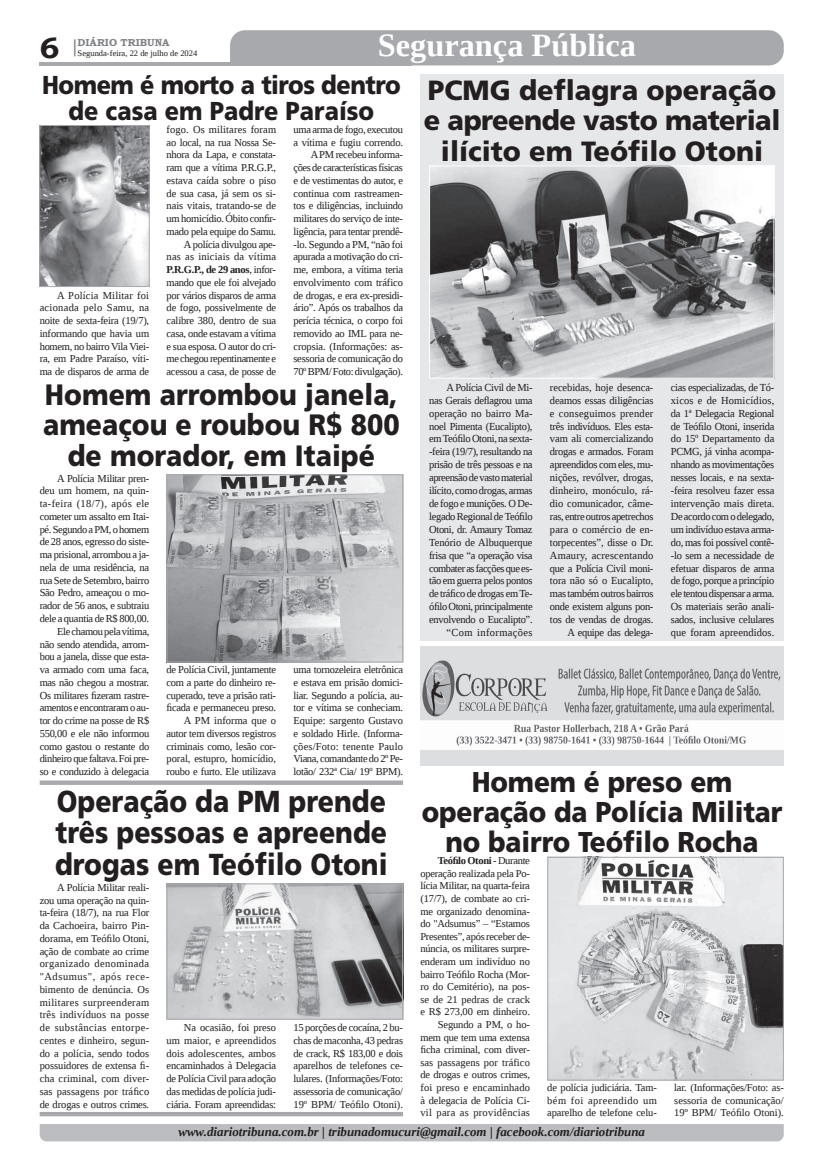
<style>
.page{position:relative;width:821px;height:1166px;background:#fff}
.page>*{position:absolute;margin:0;border:0;box-sizing:border-box;transform-origin:0 0}
.t1{font:700 32.38px "Liberation Serif";color:#fff}
.t2{font:900 30.36px/31.5px "Frutiger LT Std";color:#231f20;text-align:justify;scale:.88 1}
.t3{font:900 29.49px/30.6px "Frutiger LT Std";color:#231f20;text-align:center;scale:.91 1}
.t4{font:700 29.31px "Bookman Old Style";color:#231f20}
.t5{font:900 28.7px/30.3px "Frutiger LT Std";letter-spacing:-.005em;color:#231f20;text-align:center;scale:.92 1}
.t6{font:900 27.74px/30.4px "Frutiger LT Std";color:#231f20;text-align:center}
.t7{font:900 25.9px/26.2px "Frutiger LT Std";letter-spacing:-.02em;color:#231f20;text-align:center;scale:.91 1}
.t8{font:italic 700 12.95px "Liberation Serif";color:#231f20}
.t9{font:10.76px/12.9px "Liberation Serif";letter-spacing:-.03em;color:#231f20;text-align:right}
.t10{font:10.59px/12.8px "Liberation Serif";letter-spacing:-.025em;color:#231f20;text-align:justify}
.t11{font:10.5px/12.6px "Liberation Serif";letter-spacing:-.01em;color:#231f20;text-align:justify}
.t12{font:700 10.06px "Bookman Old Style";color:#808285}
.t13{font:8.4px "Liberation Serif";color:#231f20}
.s1{font-weight:700}
</style>
<div class="page">
<svg style="left:74px;top:39px;width:2px;height:17px"></svg>
<hr style="left:40px;top:62px;width:372px;height:3px;background:#a8a9ad">
<div style="left:230px;top:30px;width:554px;height:35px;background:#a8a9ad"></div>
<div style="left:40px;top:1124px;width:744px;height:17px;background:#bcbdc0"></div>
<div style="left:420px;top:74px;width:364px;height:567px;background:#e6e7e9"></div>
<img style="left:169px;top:885px;width:232px;height:132px">
<div style="left:167px;top:883px;width:236px;height:136px;border:1px solid #a8a9ad"></div>
<img style="left:549px;top:859px;width:233px;height:219px">
<div style="left:547px;top:857px;width:237px;height:223px;border:1px solid #a8a9ad"></div>
<img style="left:431px;top:167px;width:341px;height:210px">
<div style="left:429px;top:165px;width:345px;height:214px;border:1px solid #fff"></div>
<img style="left:41px;top:127px;width:107px;height:158px">
<div style="left:39px;top:125px;width:111px;height:162px;border:1px solid #a8a9ad"></div>
<img style="left:169px;top:476px;width:232px;height:184px">
<div style="left:167px;top:474px;width:236px;height:188px;border:1px solid #a8a9ad"></div>
<div style="left:40px;top:780px;width:363px;height:5px;background:#a8a9ad"></div>
<hr style="left:40px;top:1112px;width:363px;height:4px;background:#a8a9ad">
<img style="left:420px;top:646px;width:364px;height:120px">
<h1 class="t1" style="left:378px;top:24px;width:260px">Segurança Pública</h1>
<h3 class="t7" style="left:42px;top:72px;width:396px">Homem é morto a tiros dentro de casa em Padre Paraíso</h3>
<p class="t12" style="left:78px;top:35px;width:93px">DIÁRIO TRIBUNA</p>
<h3 class="t4" style="left:40px;top:27px;width:21px">6</h3>
<p class="t13" style="left:78px;top:48px;width:121px">Segunda-feira, 22 de julho de 2024</p>
<h3 class="t6" style="left:424px;top:75px;width:358px">PCMG deflagra operação e apreende vasto material ilícito em Teófilo Otoni</h3>
<p class="t10" style="left:167px;top:123px;width:111px;text-align:right">fogo. Os militares foram ao local, na rua Nossa Se&shy;nhora da Lapa, e constata&shy;ram que a vítima P.R.G.P., estava caída sobre o piso de sua casa, já sem os si&shy;nais vitais, tratando-se de um homicídio. Óbito confir&shy;mado pela equipe do Samu.<br>A polícia divulgou ape-<br>nas as iniciais da vítima<br><span class="s1">P.R.G.P., de 29 anos</span>, infor&shy;mando que ele foi alvejado por vários disparos de arma de fogo, possivelmente de calibre 380, dentro de sua casa, onde estavam a vítima e sua esposa. O autor do cri&shy;me chegou repentinamente e acessou a casa, de posse de</p>
<p class="t10" style="left:294px;top:123px;width:111px;text-align:right">uma arma de fogo, executou a vítima e fugiu correndo.<br>A PM recebeu informa&shy;ções de características físicas e de vestimentas do autor, e continua com rastreamen&shy;tos e diligências, incluindo militares do serviço de inte&shy;ligência, para tentar prendê--lo. Segundo a PM, “não foi apurada a motivação do cri&shy;me, embora, a vítima teria envolvimento com tráfico de drogas, e era ex-presidi&shy;ário”. Após os trabalhos da perícia técnica, o corpo foi removido ao IML para ne&shy;cropsia. (Informações: as&shy;sessoria de comunicação do<br>70º BPM/ Foto: divulgação).</p>
<p class="t10" style="left:40px;top:289px;width:111px;text-indent:17px">A Polícia Militar foi acionada pelo Samu, na noite de sexta-feira (19/7), informando que havia um homem, no bairro Vila Viei&shy;ra, em Padre Paraíso, víti&shy;ma de disparos de arma de</p>
<h3 class="t3" style="left:43px;top:379px;width:393px">Homem arrombou janela, ameaçou e roubou R$ 800 de morador, em Itaipé</h3>
<p class="t10" style="left:40px;top:472px;width:111px;text-align:right">A Polícia Militar pren&shy;deu um homem, na quin&shy;ta-feira (18/7), após ele cometer um assalto em Itai&shy;pé. Segundo a PM, o homem de 28 anos, egresso do siste&shy;ma prisional, arrombou a ja&shy;nela de uma residência, na rua Sete de Setembro, bairro<br>São Pedro, ameaçou o mo&shy;rador de 56 anos, e subtraiu dele a quantia de R$ 800,00.<br>Ele chamou pela vítima,<br>não sendo atendida, arrom&shy;bou a janela, disse que esta&shy;va armado com uma faca, mas não chegou a mostrar.<br>Os militares fizeram rastre&shy;amentos e encontraram o au&shy;tor do crime na posse de R$<br>550,00 e ele não informou como gastou o restante do dinheiro que faltava. Foi pre&shy;so e conduzido à delegacia</p>
<p class="t10" style="left:167px;top:663px;width:111px;text-align:right">de Polícia Civil, juntamente com a parte do dinheiro re&shy;cuperado, teve a prisão rati&shy;ficada e permaneceu preso.<br>A PM informa que o autor tem diversos registros criminais como, lesão cor&shy;poral, estupro, homicídio, roubo e furto. Ele utilizava</p>
<p class="t10" style="left:294px;top:663px;width:111px">uma tornozeleira eletrônica e estava em prisão domici&shy;liar. Segundo a polícia, au&shy;tor e vítima se conheciam.<br>Equipe: sargento Gustavo e soldado Hirle. (Informa&shy;ções/Foto: tenente Paulo Viana, comandante do 2º Pe&shy;lotão/ 232ª Cia/ 19º BPM).</p>
<h2 class="t2" style="left:55px;top:785px;width:379px">Operação da PM prende três pessoas e apreende drogas em Teófilo Otoni</h2>
<p class="t10" style="left:40px;top:881px;width:111px;text-indent:17px">A Polícia Militar reali&shy;zou uma operação na quin&shy;ta-feira (18/7), na rua Flor da Cachoeira, bairro Pin&shy;dorama, em Teófilo Otoni, ação de combate ao crime organizado denominada "Adsumus", após rece&shy;bimento de denúncia. Os militares surpreenderam três indivíduos na posse de substâncias entorpe&shy;centes e dinheiro, segun&shy;do a polícia, sendo todos possuidores de extensa fi&shy;cha criminal, com diver&shy;sas passagens por tráfico de drogas e outros crimes.</p>
<p class="t10" style="left:167px;top:1021px;width:111px;text-indent:17px">Na ocasião, foi preso um maior, e apreendidos dois adolescentes, ambos encaminhados à Delegacia de Polícia Civil para adoção das medidas de polícia judi&shy;ciária. Foram apreendidas:</p>
<p class="t10" style="left:294px;top:1021px;width:111px">15 porções de cocaína, 2 bu&shy;chas de maconha, 43 pedras de crack, R$ 183,00 e dois aparelhos de telefones ce&shy;lulares. (Informações/Foto: assessoria de comunicação/ 19º BPM/ Teófilo Otoni).</p>
<p class="t9" style="left:429px;top:381px;width:105px">A Polícia Civil de Mi-<br>nas Gerais deflagrou uma operação no bairro Ma&shy;noel Pimenta (Eucalipto), em Teófilo Otoni, na sexta--feira (19/7), resultando na prisão de três pessoas e na apreensão de vasto material ilícito, como drogas, armas de fogo e munições. O De&shy;legado Regional de Teófilo<br>Otoni, dr. Amaury Tomaz<br>Tenório de Albuquerque frisa que “a operação visa combater as facções que es&shy;tão em guerra pelos pontos de tráfico de drogas em Te&shy;ófilo Otoni, principalmente envolvendo o Eucalipto”. “Com informações</p>
<p class="t9" style="left:550px;top:381px;width:105px">recebidas, hoje desenca&shy;deamos essas diligências e conseguimos prender três indivíduos. Eles esta&shy;vam ali comercializando drogas e armados. Foram apreendidos com eles, mu&shy;nições, revólver, drogas, dinheiro, monóculo, rá&shy;dio comunicador, câme&shy;ras, entre outros apetrechos para o comércio de en&shy;torpecentes”, disse o Dr.<br>Amaury, acrescentando que a Polícia Civil moni&shy;tora não só o Eucalipto, mas também outros bairros onde existem alguns pon&shy;tos de vendas de drogas.<br>A equipe das delega-</p>
<p class="t9" style="left:671px;top:381px;width:105px;text-align:justify">cias especializadas, de Tó&shy;xicos e de Homicídios, da 1ª Delegacia Regional de Teófilo Otoni, inserida do 15º Departamento da PCMG, já vinha acompa&shy;nhando as movimentações nesses locais, e na sexta--feira resolveu fazer essa intervenção mais direta.<br>De acordo com o delegado, um indivíduo estava arma&shy;do, mas foi possível contê--lo sem a necessidade de efetuar disparos de arma de fogo, porque a princípio ele tentou dispensar a arma.<br>Os materiais serão anali&shy;sados, inclusive celulares que foram apreendidos.</p>
<h3 class="t5" style="left:422px;top:766px;width:394px">Homem é preso em operação da Polícia Militar no bairro Teófilo Rocha</h3>
<p class="t11" style="left:420px;top:854px;width:111px;text-align:right"><span class="s1">Teófilo Otoni</span> - Durante operação realizada pela Po&shy;lícia Militar, na quarta-feira (17/7), de combate ao cri&shy;me organizado denomina&shy;do "Adsumus” – “Estamos<br>Presentes”, após receber de&shy;núncia, os militares surpre&shy;enderam um indivíduo no bairro Teófilo Rocha (Mor&shy;ro do Cemitério), na pos&shy;se de 21 pedras de crack e R$ 273,00 em dinheiro.<br>Segundo a PM, o ho&shy;mem que tem uma extensa ficha criminal, com diver&shy;sas passagens por tráfico de drogas e outros crimes, foi preso e encaminhado à delegacia de Polícia Ci&shy;vil para as providências</p>
<p class="t11" style="left:547px;top:1081px;width:111px">de polícia judiciária. Tam&shy;bém foi apreendido um aparelho de telefone celu-</p>
<p class="t11" style="left:674px;top:1081px;width:111px">lar. (Informações/Foto: as&shy;sessoria de comunicação/ 19º BPM/ Teófilo Otoni).</p>
<p class="t8" style="left:178px;top:1123px;width:468px">www.diariotribuna.com.br | tribunadomucuri@gmail.com | facebook.com/diariotribuna</p>
</div>
